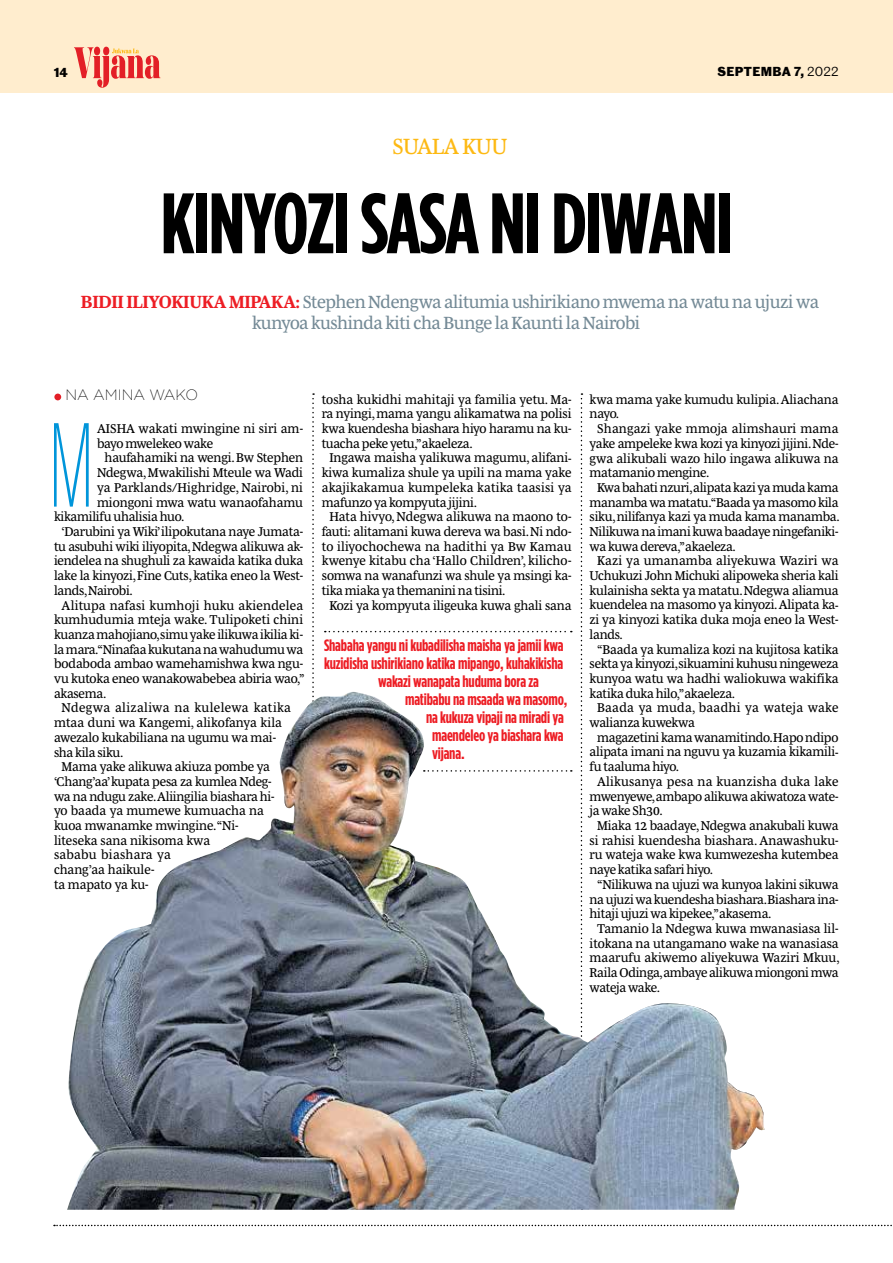
<style>
.page{position:relative;width:893px;height:1263px;background:#fff}
.page>*{position:absolute;margin:0;border:0;box-sizing:border-box;transform-origin:0 0}
.t1{font:300 109.8px "Caslon Doric Condensed";color:#0095da}
.t2{font:700 85.5px "Gotham Condensed";letter-spacing:-.02em;color:#000}
.t3{font:22.5px "Mencken Pro Text";letter-spacing:-.02em;color:#fdb913}
.t4{font:18px/21px "Mencken Pro Text";letter-spacing:-.02em;color:#748a96;text-align:center}
.t5{font:700 16.5px "Gotham Condensed";letter-spacing:-.01em;color:#ed1d24}
.t6{font:200 15px "Gotham";color:#000}
.t7{font:13.05px "Mencken Pro Text";letter-spacing:-.015em;color:#000}
.t8{font:13.05px "Mencken Pro Text";letter-spacing:.005em;color:#000}
.t9{font:13.05px "Mencken Pro Text";letter-spacing:.015em;color:#000}
.t10{font:13.05px "Mencken Pro Text";letter-spacing:.01em;color:#000}
.t11{font:13.05px "Mencken Pro Text";letter-spacing:.025em;color:#000}
.t12{font:13.05px "Mencken Pro Text";letter-spacing:.03em;color:#000}
.t13{font:700 12px "Caslon Doric";letter-spacing:.03em;color:#000}
.s1{font-weight:400}
.s2{font-weight:700;color:#ed1d24}
</style>
<div class="page">
<svg style="left:54px;top:1225px;width:838px;height:1px"></svg>
<svg style="left:312px;top:393px;width:2px;height:299px"></svg>
<svg style="left:581px;top:393px;width:1px;height:299px"></svg>
<div style="left:0;top:0;width:893px;height:92px;background:#ffedce"></div>
<img style="left:67px;top:692px;width:698px;height:518px">
<svg style="left:325px;top:631px;width:247px;height:1px"></svg>
<svg style="left:424px;top:770px;width:148px;height:2px"></svg>
<div style="left:54px;top:394px;width:7px;height:6px;background:#e31f27;border-radius:50%"></div>
<svg style="left:74px;top:47px;width:86px;height:41px"></svg>
<p class="t13" style="left:54px;top:63px;width:15px">14</p>
<p class="t13" style="left:718px;top:62px;width:123px">SEPTEMBA 7, <span class="s1">2022</span></p>
<p class="t13" style="left:722px;top:62px;width:123px">SEPTEMBA 7, <span class="s1">2022</span></p>
<h3 class="t3" style="left:392px;top:128px;width:117px">SUALA KUU</h3>
<h2 class="t2" style="left:161px;top:173px;width:574px">KINYOZI SASA NI DIWANI</h2>
<h3 class="t4" style="left:81px;top:289px;width:740px"><span class="s2">BIDII ILIYOKIUKA MIPAKA:</span> Stephen Ndengwa alitumia ushirikiano mwema na watu na ujuzi wa kunyoa kushinda kiti cha Bunge la Kaunti la Nairobi</h3>
<p class="t6" style="left:66px;top:386px;width:134px">NA AMINA WAKO</p>
<h1 class="t1" style="left:49px;top:389px;width:46px">M</h1>
<p class="t8" style="left:97px;top:418px;width:207px">AISHA wakati mwingine ni siri am-</p>
<p class="t7" style="left:97px;top:433px;width:118px">bayo mwelekeo wake</p>
<p class="t7" style="left:105px;top:448px;width:200px">haufahamiki na wengi. Bw Stephen</p>
<p class="t7" style="left:97px;top:462px;width:208px">Ndegwa, Mwakilishi Mteule wa Wadi</p>
<p class="t10" style="left:97px;top:477px;width:208px">ya Parklands/Highridge, Nairobi, ni</p>
<p class="t7" style="left:97px;top:492px;width:208px">miongoni mwa watu wanaofahamu</p>
<p class="t7" style="left:54px;top:507px;width:132px">kikamilifu uhalisia huo.</p>
<p class="t7" style="left:62px;top:521px;width:243px">‘Darubini ya Wiki’ ilipokutana naye Jumata-</p>
<p class="t7" style="left:54px;top:536px;width:251px">tu asubuhi wiki iliyopita, Ndegwa alikuwa ak-</p>
<p class="t7" style="left:54px;top:551px;width:251px">iendelea na shughuli za kawaida katika duka</p>
<p class="t7" style="left:54px;top:565px;width:251px">lake la kinyozi, Fine Cuts, katika eneo la West-</p>
<p class="t7" style="left:54px;top:580px;width:80px">lands,Nairobi.</p>
<p class="t9" style="left:62px;top:595px;width:243px">Alitupa nafasi kumhoji huku akiendelea</p>
<p class="t8" style="left:54px;top:609px;width:251px">kumhudumia mteja wake. Tulipoketi chini</p>
<p class="t7" style="left:54px;top:624px;width:251px">kuanza mahojiano,simu yake ilikuwa ikilia ki-</p>
<p class="t7" style="left:54px;top:639px;width:251px">la mara.“Ninafaa kukutana na wahudumu wa</p>
<p class="t7" style="left:54px;top:654px;width:251px">bodaboda ambao wamehamishwa kwa ngu-</p>
<p class="t7" style="left:54px;top:668px;width:252px">vu kutoka eneo wanakowabebea abiria wao,”</p>
<p class="t7" style="left:54px;top:683px;width:54px">akasema.</p>
<p class="t12" style="left:62px;top:698px;width:231px">Ndegwa alizaliwa na kulelewa katika</p>
<p class="t8" style="left:54px;top:712px;width:230px">mtaa duni wa Kangemi, alikofanya kila</p>
<p class="t7" style="left:54px;top:727px;width:224px">awezalo kukabiliana na ugumu wa mai-</p>
<p class="t7" style="left:54px;top:742px;width:71px">sha kila siku.</p>
<p class="t7" style="left:62px;top:756px;width:210px">Mama yake alikuwa akiuza pombe ya</p>
<p class="t7" style="left:54px;top:771px;width:219px">‘Chang’aa’kupata pesa za kumlea Ndeg-</p>
<p class="t7" style="left:54px;top:786px;width:222px">wa na ndugu zake. Aliingilia biashara hi-</p>
<p class="t8" style="left:54px;top:801px;width:212px">yo baada ya mumewe kumuacha na</p>
<p class="t7" style="left:54px;top:815px;width:186px">kuoa mwanamke mwingine.“Ni-</p>
<p class="t7" style="left:54px;top:830px;width:158px">liteseka sana nikisoma kwa</p>
<p class="t11" style="left:54px;top:845px;width:118px">sababu biashara ya</p>
<p class="t7" style="left:54px;top:859px;width:102px">chang’aa haikule-</p>
<p class="t7" style="left:54px;top:874px;width:96px">ta mapato ya ku-</p>
<p class="t8" style="left:322px;top:389px;width:251px">tosha kukidhi mahitaji ya familia yetu. Ma-</p>
<p class="t7" style="left:322px;top:404px;width:251px">ra nyingi, mama yangu alikamatwa na polisi</p>
<p class="t7" style="left:322px;top:418px;width:251px">kwa kuendesha biashara hiyo haramu na ku-</p>
<p class="t7" style="left:322px;top:433px;width:153px">tuacha peke yetu,” akaeleza.</p>
<p class="t7" style="left:329px;top:448px;width:244px">Ingawa maisha yalikuwa magumu, alifani-</p>
<p class="t7" style="left:322px;top:462px;width:251px">kiwa kumaliza shule ya upili na mama yake</p>
<p class="t10" style="left:322px;top:477px;width:251px">akajikakamua kumpeleka katika taasisi ya</p>
<p class="t7" style="left:322px;top:492px;width:157px">mafunzo ya kompyuta jijini.</p>
<p class="t7" style="left:329px;top:507px;width:244px">Hata hivyo, Ndegwa alikuwa na maono to-</p>
<p class="t7" style="left:322px;top:521px;width:251px">fauti: alitamani kuwa dereva wa basi. Ni ndo-</p>
<p class="t10" style="left:322px;top:536px;width:251px">to iliyochochewa na hadithi ya Bw Kamau</p>
<p class="t8" style="left:322px;top:551px;width:251px">kwenye kitabu cha ‘Hallo Children’, kilicho-</p>
<p class="t7" style="left:322px;top:565px;width:251px">somwa na wanafunzi wa shule ya msingi ka-</p>
<p class="t7" style="left:322px;top:580px;width:185px">tika miaka ya themanini na tisini.</p>
<p class="t7" style="left:329px;top:595px;width:244px">Kozi ya kompyuta iligeuka kuwa ghali sana</p>
<p class="t5" style="left:324px;top:635px;width:241px">Shabaha yangu ni kubadilisha maisha ya jamii kwa</p>
<p class="t5" style="left:324px;top:653px;width:241px">kuzidisha ushirikiano katika mipango, kuhakikisha</p>
<p class="t5" style="left:378px;top:671px;width:162px">wakazi wanapata huduma bora za</p>
<p class="t5" style="left:405px;top:689px;width:164px">matibabu na msaada wa masomo,</p>
<p class="t5" style="left:426px;top:707px;width:139px">na kukuza vipaji na miradi ya</p>
<p class="t5" style="left:432px;top:725px;width:133px">maendeleo ya biashara kwa</p>
<p class="t5" style="left:432px;top:743px;width:34px">vijana.</p>
<p class="t7" style="left:590px;top:389px;width:250px">kwa mama yake kumudu kulipia. Aliachana</p>
<p class="t7" style="left:590px;top:404px;width:31px">nayo.</p>
<p class="t9" style="left:597px;top:418px;width:243px">Shangazi yake mmoja alimshauri mama</p>
<p class="t7" style="left:590px;top:433px;width:250px">yake ampeleke kwa kozi ya kinyozi jijini. Nde-</p>
<p class="t8" style="left:590px;top:448px;width:250px">gwa alikubali wazo hilo ingawa alikuwa na</p>
<p class="t7" style="left:590px;top:462px;width:121px">matamanio mengine.</p>
<p class="t7" style="left:597px;top:477px;width:243px">Kwa bahati nzuri,alipata kazi ya muda kama</p>
<p class="t7" style="left:590px;top:492px;width:250px">manamba wa matatu.“Baada ya masomo kila</p>
<p class="t7" style="left:590px;top:507px;width:252px">siku, nilifanya kazi ya muda kama manamba.</p>
<p class="t7" style="left:590px;top:521px;width:250px">Nilikuwa na imani kuwa baadaye ningefaniki-</p>
<p class="t7" style="left:590px;top:536px;width:148px">wa kuwa dereva,” akaeleza.</p>
<p class="t9" style="left:597px;top:551px;width:243px">Kazi ya umanamba aliyekuwa Waziri wa</p>
<p class="t7" style="left:590px;top:565px;width:250px">Uchukuzi John Michuki alipoweka sheria kali</p>
<p class="t7" style="left:590px;top:580px;width:250px">kulainisha sekta ya matatu. Ndegwa aliamua</p>
<p class="t7" style="left:590px;top:595px;width:250px">kuendelea na masomo ya kinyozi. Alipata ka-</p>
<p class="t7" style="left:590px;top:609px;width:250px">zi ya kinyozi katika duka moja eneo la West-</p>
<p class="t7" style="left:590px;top:624px;width:35px">lands.</p>
<p class="t7" style="left:597px;top:639px;width:243px">“Baada ya kumaliza kozi na kujitosa katika</p>
<p class="t7" style="left:590px;top:654px;width:251px">sekta ya kinyozi,sikuamini kuhusu ningeweza</p>
<p class="t7" style="left:590px;top:668px;width:250px">kunyoa watu wa hadhi waliokuwa wakifika</p>
<p class="t7" style="left:590px;top:683px;width:147px">katika duka hilo,” akaeleza.</p>
<p class="t11" style="left:597px;top:698px;width:243px">Baada ya muda, baadhi ya wateja wake</p>
<p class="t7" style="left:590px;top:712px;width:107px">walianza kuwekwa</p>
<p class="t7" style="left:597px;top:727px;width:243px">magazetini kama wanamitindo.Hapo ndipo</p>
<p class="t7" style="left:590px;top:742px;width:250px">alipata imani na nguvu ya kuzamia kikamili-</p>
<p class="t7" style="left:590px;top:756px;width:91px">fu taaluma hiyo.</p>
<p class="t9" style="left:597px;top:771px;width:243px">Alikusanya pesa na kuanzisha duka lake</p>
<p class="t7" style="left:590px;top:786px;width:250px">mwenyewe,ambapo alikuwa akiwatoza wate-</p>
<p class="t7" style="left:590px;top:801px;width:75px">ja wake Sh30.</p>
<p class="t7" style="left:597px;top:815px;width:243px">Miaka 12 baadaye, Ndegwa anakubali kuwa</p>
<p class="t8" style="left:590px;top:830px;width:250px">si rahisi kuendesha biashara. Anawashuku-</p>
<p class="t7" style="left:590px;top:845px;width:250px">ru wateja wake kwa kumwezesha kutembea</p>
<p class="t7" style="left:590px;top:859px;width:125px">naye katika safari hiyo.</p>
<p class="t7" style="left:597px;top:874px;width:243px">“Nilikuwa na ujuzi wa kunyoa lakini sikuwa</p>
<p class="t7" style="left:590px;top:889px;width:250px">na ujuzi wa kuendesha biashara.Biashara ina-</p>
<p class="t7" style="left:590px;top:903px;width:183px">hitaji ujuzi wa kipekee,” akasema.</p>
<p class="t7" style="left:597px;top:918px;width:243px">Tamanio la Ndegwa kuwa mwanasiasa lil-</p>
<p class="t7" style="left:590px;top:933px;width:251px">itokana na utangamano wake na wanasiasa</p>
<p class="t8" style="left:590px;top:948px;width:252px">maarufu akiwemo aliyekuwa Waziri Mkuu,</p>
<p class="t7" style="left:590px;top:962px;width:250px">Raila Odinga,ambaye alikuwa miongoni mwa</p>
<p class="t7" style="left:590px;top:977px;width:72px">wateja wake.</p>
</div>
